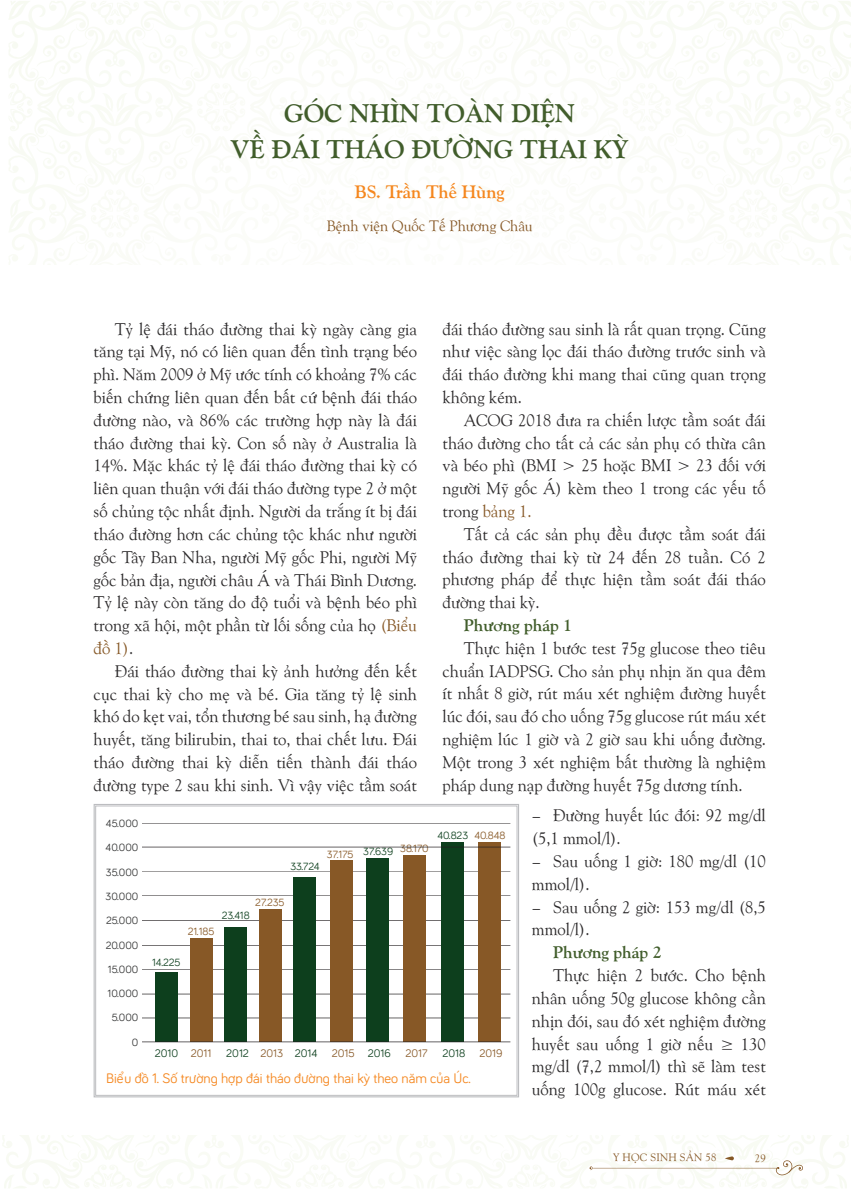
<style>
.page{position:relative;width:851px;height:1191px;background:#fff}
.page>*{position:absolute;margin:0;border:0;box-sizing:border-box;transform-origin:0 0}
.t1{font:700 25.5px/36px "UVN Giong Song";color:#415d2b;text-align:center}
.t2{font:700 18px "UVN Giong Song";color:#f5871f}
.t3{font:16.8px/22.8px "UVN Giong Song";color:#2b292a;text-align:justify}
.t4{font:700 16.8px "UVN Giong Song";color:#415d2b}
.t5{font:15px "UVN Giong Song";color:#865826}
.t6{font:14.25px "Bariol";color:#f5871f}
.t7{font:11.25px "Bariol";color:#0d3f1d}
.t8{font:11.25px "Bariol";color:#875826}
.t9{font:10.8px "Bariol";color:#313232}
.t10{font:10.8px "Bariol";color:#0d3f1d}
.t11{font:10.8px "Bariol";color:#875826}
.t12{font:10.8px "UVN Giong Song";letter-spacing:.02em;color:#865826}
.s1{color:#865826}
.s2{color:#875826}
.s3{color:#0d3f1d}
.s4{font-family:"Garamond Premr Pro"}
</style>
<div class="page">
<svg style="left:3px;top:1135px;width:844px;height:53px"></svg>
<svg style="left:9px;top:1px;width:841px;height:264px"></svg>
<svg style="left:93px;top:804px;width:426px;height:294px"></svg>
<div style="left:95px;top:805px;width:422px;height:290px;border:1px solid #bcbdc0"></div>
<hr style="left:142px;top:1017px;width:368px;height:1px;background:#231f20">
<hr style="left:142px;top:994px;width:368px;height:1px;background:#231f20">
<hr style="left:142px;top:969px;width:368px;height:1px;background:#231f20">
<hr style="left:142px;top:945px;width:368px;height:1px;background:#231f20">
<hr style="left:142px;top:920px;width:368px;height:1px;background:#231f20">
<hr style="left:142px;top:895px;width:368px;height:1px;background:#231f20">
<hr style="left:142px;top:871px;width:368px;height:1px;background:#231f20">
<div style="left:155px;top:972px;width:22px;height:69px;background:#0d3f1d"></div>
<div style="left:190px;top:938px;width:22px;height:103px;background:#875826"></div>
<div style="left:225px;top:927px;width:22px;height:114px;background:#0d3f1d"></div>
<div style="left:259px;top:909px;width:22px;height:132px;background:#875826"></div>
<div style="left:294px;top:877px;width:22px;height:164px;background:#0d3f1d"></div>
<div style="left:330px;top:860px;width:22px;height:181px;background:#875826"></div>
<div style="left:366px;top:858px;width:22px;height:183px;background:#0d3f1d"></div>
<div style="left:404px;top:855px;width:22px;height:186px;background:#875826"></div>
<div style="left:441px;top:842px;width:22px;height:199px;background:#0d3f1d"></div>
<div style="left:478px;top:842px;width:22px;height:199px;background:#875826"></div>
<hr style="left:142px;top:1041px;width:368px;height:1px;background:#231f20">
<hr style="left:142px;top:847px;width:368px;height:1px;background:#231f20">
<hr style="left:142px;top:823px;width:368px;height:1px;background:#231f20">
<h1 class="t1" style="left:230px;top:93px;width:400px">GÓC NHÌN TOÀN DIỆN<br>VỀ ĐÁI THÁO ĐƯỜNG THAI KỲ</h1>
<p class="t2" style="left:355px;top:178px;width:151px">BS. Trần Thế Hùng</p>
<p class="t5" style="left:327px;top:214px;width:207px">Bệnh viện Quốc Tế Phương Châu</p>
<p class="t3" style="left:94px;top:316px;width:325px;text-indent:21px">Tỷ lệ đái tháo đường thai kỳ ngày càng gia tăng tại Mỹ, nó có liên quan đến tình trạng béo phì. Năm 2009 ở Mỹ ước tính có khoảng 7% các biến chứng liên quan đến bất cứ bệnh đái tháo đường nào, và 86% các trường hợp này là đái tháo đường thai kỳ. Con số này ở Australia là 14%. Mặc khác tỷ lệ đái tháo đường thai kỳ có liên quan thuận với đái tháo đường type 2 ở một số chủng tộc nhất định. Người da trắng ít bị đái tháo đường hơn các chủng tộc khác như người gốc Tây Ban Nha, người Mỹ gốc Phi, người Mỹ gốc bản địa, người châu Á và Thái Bình Dương.<br>Tỷ lệ này còn tăng do độ tuổi và bệnh béo phì trong xã hội, một phần từ lối sống của họ <span class="s1">(Biểu đồ 1)</span>.</p>
<p class="t3" style="left:94px;top:658px;width:325px;text-indent:21px">Đái tháo đường thai kỳ ảnh hưởng đến kết cục thai kỳ cho mẹ và bé. Gia tăng tỷ lệ sinh khó do kẹt vai, tổn thương bé sau sinh, hạ đường huyết, tăng bilirubin, thai to, thai chết lưu. Đái tháo đường thai kỳ diễn tiến thành đái tháo đường type 2 sau khi sinh. Vì vậy việc tầm soát</p>
<p class="t3" style="left:442px;top:316px;width:325px">đái tháo đường sau sinh là rất quan trọng. Cũng như việc sàng lọc đái tháo đường trước sinh và đái tháo đường khi mang thai cũng quan trọng không kém.</p>
<p class="t3" style="left:442px;top:407px;width:325px;text-indent:21px">ACOG 2018 đưa ra chiến lược tầm soát đái tháo đường cho tất cả các sản phụ có thừa cân và béo phì (BMI &gt; 25 hoặc BMI &gt; 23 đối với người Mỹ gốc Á) kèm theo 1 trong các yếu tố trong <span class="s1">bảng 1.</span></p>
<p class="t3" style="left:442px;top:521px;width:325px;text-indent:21px">Tất cả các sản phụ đều được tầm soát đái tháo đường thai kỳ từ 24 đến 28 tuần. Có 2 phương pháp để thực hiện tầm soát đái tháo đường thai kỳ.</p>
<p class="t4" style="left:463px;top:612px;width:110px">Phương pháp 1</p>
<p class="t3" style="left:442px;top:635px;width:325px;text-indent:21px">Thực hiện 1 bước test 75g glucose theo tiêu chuẩn IADPSG. Cho sản phụ nhịn ăn qua đêm ít nhất 8 giờ, rút máu xét nghiệm đường huyết lúc đói, sau đó cho uống 75g glucose rút máu xét nghiệm lúc 1 giờ và 2 giờ sau khi uống đường.<br>Một trong 3 xét nghiệm bất thường là nghiệm pháp dung nạp đường huyết 75g dương tính.</p>
<p class="t9" style="left:106px;top:816px;width:34px">45.000</p>
<p class="t9" style="left:106px;top:840px;width:34px">40.000</p>
<p class="t9" style="left:106px;top:864px;width:34px">35.000</p>
<p class="t9" style="left:106px;top:888px;width:34px">30.000</p>
<p class="t9" style="left:106px;top:913px;width:34px">25.000</p>
<p class="t9" style="left:106px;top:937px;width:34px">20.000</p>
<p class="t9" style="left:108px;top:961px;width:32px">15.000</p>
<p class="t9" style="left:108px;top:985px;width:32px">10.000</p>
<p class="t9" style="left:112px;top:1010px;width:28px">5.000</p>
<p class="t9" style="left:132px;top:1034px;width:8px">0</p>
<p class="t6" style="left:106px;top:1068px;width:366px">Biểu đồ 1. Số trường hợp đái tháo đường thai kỳ theo năm của Úc.</p>
<p class="t10" style="left:437px;top:827px;width:70px">40.823 <span class="s2">40.848</span></p>
<p class="t11" style="left:327px;top:843px;width:103px">37.175 <span class="s3">37.639</span> 38.170</p>
<p class="t10" style="left:290px;top:858px;width:31px">33.724</p>
<p class="t11" style="left:255px;top:894px;width:31px">27.235</p>
<p class="t10" style="left:222px;top:908px;width:29px">23.418</p>
<p class="t11" style="left:188px;top:923px;width:28px">21.185</p>
<p class="t10" style="left:152px;top:954px;width:30px">14.225</p>
<p class="t7" style="left:155px;top:1045px;width:58px">2010 <span class="s2">2011</span></p>
<p class="t7" style="left:226px;top:1045px;width:93px">2012 <span class="s2">2013</span> 2014</p>
<p class="t8" style="left:331px;top:1045px;width:61px">2015 <span class="s3">2016</span></p>
<p class="t8" style="left:405px;top:1045px;width:24px">2017</p>
<p class="t7" style="left:442px;top:1045px;width:61px">2018 <span class="s2">2019</span></p>
<p class="t3" style="left:531px;top:802px;width:235px"><span class="s4">–</span> Đường huyết lúc đói: 92 mg/dl (5,1 mmol/l).</p>
<p class="t3" style="left:531px;top:848px;width:235px"><span class="s4">–</span> Sau uống 1 giờ: 180 mg/dl (10 mmol/l).</p>
<p class="t3" style="left:531px;top:894px;width:235px"><span class="s4">–</span> Sau uống 2 giờ: 153 mg/dl (8,5 mmol/l).</p>
<p class="t4" style="left:553px;top:939px;width:110px">Phương pháp 2</p>
<p class="t3" style="left:531px;top:962px;width:235px;text-indent:21px">Thực hiện 2 bước. Cho bệnh nhân uống 50g glucose không cần nhịn đói, sau đó xét nghiệm đường huyết sau uống 1 giờ nếu ≥ 130 mg/dl (7,2 mmol/l) thì sẽ làm test uống 100g glucose. Rút máu xét</p>
<p class="t12" style="left:613px;top:1149px;width:105px">Y HỌC SINH SẢN 58</p>
<p class="t12" style="left:754px;top:1149px;width:12px">29</p>
</div>
